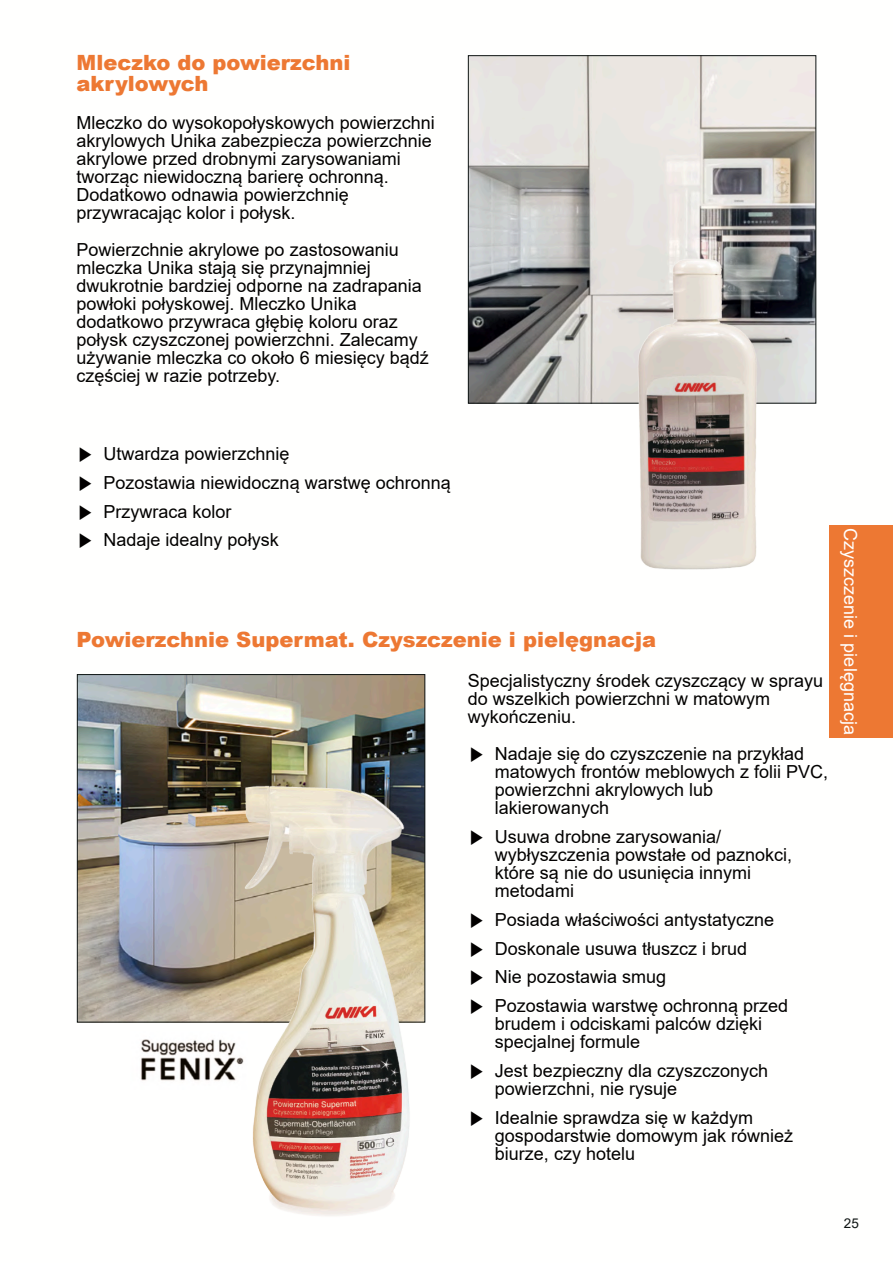
<style>
.page{position:relative;width:893px;height:1263px;background:#fff}
.page>*{position:absolute;margin:0;border:0;box-sizing:border-box;transform-origin:0 0}
.t1{font:900 21px "Arial";color:#ed7833}
.t2{font:18px "Arial";color:#020000}
.t3{font:18px "Arial";color:#fffffe}
.t4{font:18px "Malgun Gothic";color:#020000}
.t5{font:13.5px "Arial";color:#0f1514}
</style>
<div class="page">
<div style="left:829px;top:525px;width:64px;height:213px;background:#ed7833"></div>
<img style="left:470px;top:57px;width:344px;height:345px">
<img style="left:79px;top:676px;width:344px;height:344px">
<img style="left:177px;top:740px;width:249px;height:476px">
<img style="left:566px;top:166px;width:251px;height:404px">
<img style="left:141px;top:1032px;width:107px;height:57px">
<p class="t1" style="left:77px;top:55px;width:275px">Mleczko do powierzchni</p>
<p class="t1" style="left:77px;top:76px;width:133px">akrylowych</p>
<p class="t2" style="left:77px;top:116px;width:360px">Mleczko do wysokopołyskowych powierzchni</p>
<p class="t2" style="left:77px;top:134px;width:357px">akrylowych Unika zabezpiecza powierzchnie</p>
<p class="t2" style="left:77px;top:152px;width:326px">akrylowe przed drobnymi zarysowaniami</p>
<p class="t2" style="left:77px;top:170px;width:314px">tworząc niewidoczną barierę ochronną.</p>
<p class="t2" style="left:77px;top:188px;width:274px">Dodatkowo odnawia powierzchnię</p>
<p class="t2" style="left:77px;top:206px;width:221px">przywracając kolor i połysk.</p>
<p class="t2" style="left:77px;top:243px;width:324px">Powierzchnie akrylowe po zastosowaniu</p>
<p class="t2" style="left:77px;top:261px;width:296px">mleczka Unika stają się przynajmniej</p>
<p class="t2" style="left:77px;top:279px;width:347px">dwukrotnie bardziej odporne na zadrapania</p>
<p class="t2" style="left:77px;top:297px;width:282px">powłoki połyskowej. Mleczko Unika</p>
<p class="t2" style="left:77px;top:315px;width:323px">dodatkowo przywraca głębię koloru oraz</p>
<p class="t2" style="left:77px;top:333px;width:343px">połysk czyszczonej powierzchni. Zalecamy</p>
<p class="t2" style="left:77px;top:351px;width:354px">używanie mleczka co około 6 miesięcy bądź</p>
<p class="t2" style="left:77px;top:369px;width:205px">częściej w razie potrzeby.</p>
<p class="t4" style="left:77px;top:446px;width:19px">▶</p>
<p class="t2" style="left:104px;top:447px;width:188px">Utwardza powierzchnię</p>
<p class="t4" style="left:77px;top:474px;width:19px">▶</p>
<p class="t2" style="left:104px;top:476px;width:349px">Pozostawia niewidoczną warstwę ochronną</p>
<p class="t4" style="left:77px;top:503px;width:19px">▶</p>
<p class="t2" style="left:104px;top:504px;width:130px">Przywraca kolor</p>
<p class="t4" style="left:77px;top:532px;width:19px">▶</p>
<p class="t2" style="left:104px;top:533px;width:177px">Nadaje idealny połysk</p>
<p class="t1" style="left:77px;top:631px;width:581px">Powierzchnie Supermat. Czyszczenie i pielęgnacja</p>
<p class="t2" style="left:468px;top:674px;width:357px">Specjalistyczny środek czyszczący w sprayu</p>
<p class="t2" style="left:468px;top:692px;width:304px">do wszelkich powierzchni w matowym</p>
<p class="t2" style="left:468px;top:710px;width:110px">wykończeniu.</p>
<p class="t4" style="left:468px;top:746px;width:19px">▶</p>
<p class="t2" style="left:495px;top:747px;width:311px">Nadaje się do czyszczenie na przykład</p>
<p class="t2" style="left:495px;top:765px;width:335px">matowych frontów meblowych z folii PVC,</p>
<p class="t2" style="left:495px;top:783px;width:220px">powierzchni akrylowych lub</p>
<p class="t2" style="left:495px;top:801px;width:116px">lakierowanych</p>
<p class="t4" style="left:468px;top:829px;width:19px">▶</p>
<p class="t2" style="left:495px;top:830px;width:228px">Usuwa drobne zarysowania/</p>
<p class="t2" style="left:495px;top:848px;width:299px">wybłyszczenia powstałe od paznokci,</p>
<p class="t2" style="left:495px;top:866px;width:258px">które są nie do usunięcia innymi</p>
<p class="t2" style="left:495px;top:884px;width:81px">metodami</p>
<p class="t4" style="left:468px;top:911px;width:19px">▶</p>
<p class="t2" style="left:495px;top:913px;width:281px">Posiada właściwości antystatyczne</p>
<p class="t4" style="left:468px;top:940px;width:19px">▶</p>
<p class="t2" style="left:495px;top:942px;width:254px">Doskonale usuwa tłuszcz i brud</p>
<p class="t4" style="left:468px;top:969px;width:19px">▶</p>
<p class="t2" style="left:495px;top:970px;width:173px">Nie pozostawia smug</p>
<p class="t4" style="left:468px;top:998px;width:19px">▶</p>
<p class="t2" style="left:495px;top:999px;width:295px">Pozostawia warstwę ochronną przed</p>
<p class="t2" style="left:495px;top:1017px;width:269px">brudem i odciskami palców dzięki</p>
<p class="t2" style="left:495px;top:1035px;width:147px">specjalnej formule</p>
<p class="t4" style="left:468px;top:1062px;width:19px">▶</p>
<p class="t2" style="left:495px;top:1064px;width:275px">Jest bezpieczny dla czyszczonych</p>
<p class="t2" style="left:495px;top:1082px;width:184px">powierzchni, nie rysuje</p>
<p class="t4" style="left:468px;top:1109px;width:19px">▶</p>
<p class="t2" style="left:495px;top:1111px;width:260px">Idealnie sprawdza się w każdym</p>
<p class="t2" style="left:495px;top:1129px;width:300px">gospodarstwie domowym jak również</p>
<p class="t2" style="left:495px;top:1147px;width:142px">biurze, czy hotelu</p>
<p class="t3" style="left:857px;top:528px;width:208px;rotate:90deg">Czyszczenie i pielęgnacja</p>
<p class="t5" style="left:844px;top:1218px;width:17px">25</p>
</div>
